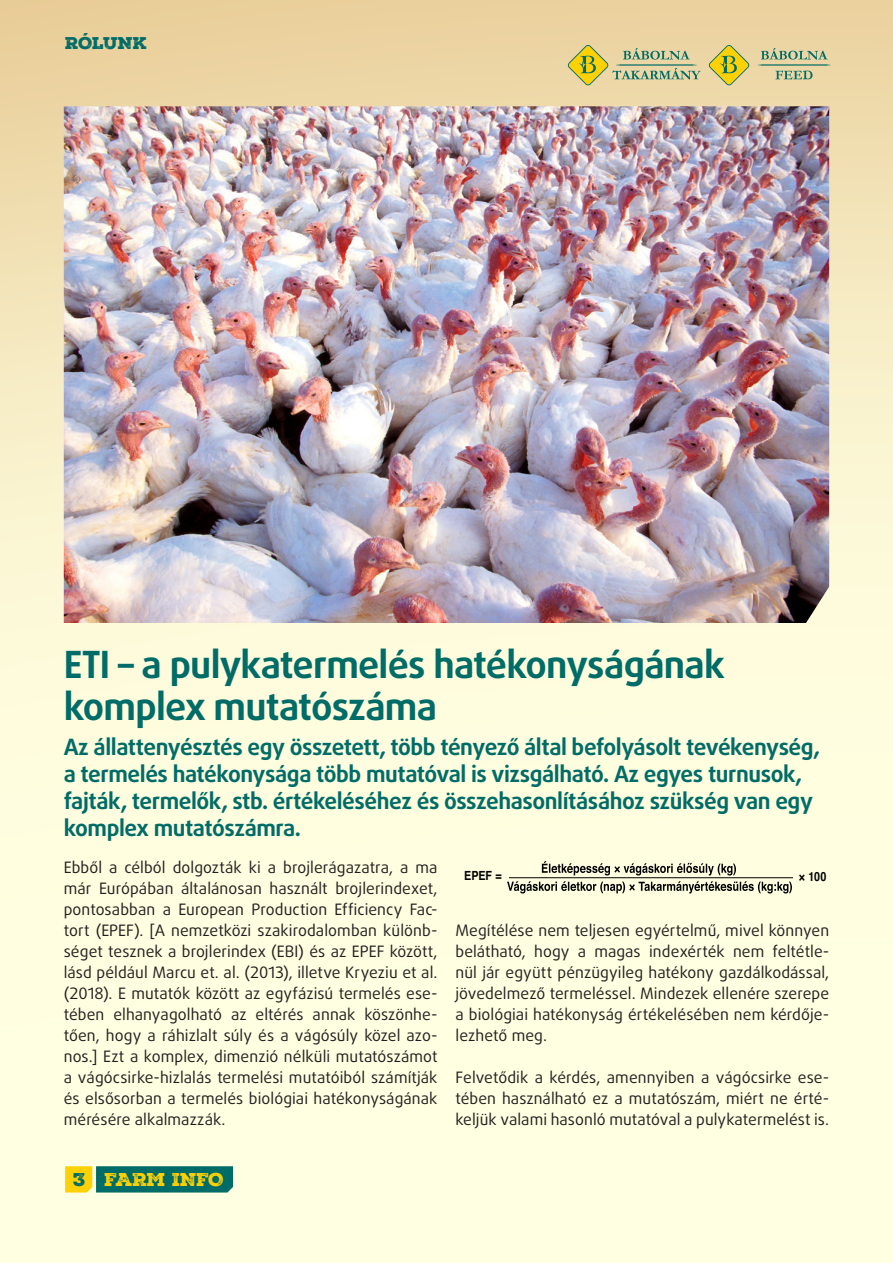
<style>
.page{position:relative;width:893px;height:1263px;background:#fff}
.page>*{position:absolute;margin:0;border:0;box-sizing:border-box;transform-origin:0 0}
.Farminfo_focim__DaxL{font:700 37.5px "Daxline Pro";letter-spacing:-.02em;color:#006c67}
.Lead{font:700 22.5px/27px "Daxline Pro";letter-spacing:-.02em;color:#006c67}
.t1{font:18px "Nexa Rust Slab Black 02";letter-spacing:-.025em;color:#fed105}
.t2{font:18px "Nexa Rust Slab Black 02";color:#006c67}
.t3{font:16.5px "Nexa Rust Slab Black 01";letter-spacing:-.025em;color:#006c67}
.Farminfo_kenyer{font:15.75px/21px "Daxline Pro";letter-spacing:.005em;color:#231f20;text-align:justify}
.t4{font:700 12.6px "Helvetica";letter-spacing:.005em;color:#000;scale:.85 1}
</style>
<div class="page">
<img style="left:0;top:0;width:893px;height:1263px">
<svg style="left:65px;top:1166px;width:168px;height:26px;background:#31815c"></svg>
<svg style="left:568px;top:45px;width:132px;height:40px;background:#cac586"></svg>
<svg style="left:708px;top:45px;width:42px;height:40px;background:#d5c659"></svg>
<svg style="left:758px;top:48px;width:73px;height:31px;background:#c0c299"></svg>
<img style="left:64px;top:106px;width:765px;height:517px">
<svg style="left:542px;top:861px;width:194px;height:14px;background:#b6b59f"></svg>
<svg style="left:507px;top:881px;width:285px;height:12px;background:#acab97"></svg>
<hr style="left:509px;top:877px;width:284px;height:1px;background:#000">
<p class="t3" style="left:65px;top:32px;width:84px">RÓLUNK</p>
<p class="Farminfo_focim__DaxL" style="left:64px;top:639px;width:663px">ETI – a pulykatermelés hatékonyságának</p>
<p class="Farminfo_focim__DaxL" style="left:64px;top:681px;width:375px">komplex mutatószáma</p>
<p class="Lead" style="left:64px;top:734px;width:757px">Az állattenyésztés egy összetett, több tényező által befolyásolt tevékenység, a termelés hatékonysága több mutatóval is vizsgálható. Az egyes turnusok, fajták, termelők, stb. értékeléséhez és összehasonlításához szükség van egy komplex mutatószámra.</p>
<p class="t4" style="left:464px;top:865px;width:46px">EPEF =</p>
<p class="t4" style="left:799px;top:866px;width:34px">× 100</p>
<p class="Farminfo_kenyer" style="left:64px;top:857px;width:375px">Ebből a célból dolgozták ki a brojlerágazatra, a ma már Európában általánosan használt brojlerindexet, pontosabban a European Production Efficiency Fac&shy;tort (EPEF). [A nemzetközi szakirodalomban különb&shy;séget tesznek a brojlerindex (EBI) és az EPEF között, lásd például Marcu et. al. (2013), illetve Kryeziu et al. (2018). E mutatók között az egyfázisú termelés ese&shy;tében elhanyagolható az eltérés annak köszönhe&shy;tően, hogy a ráhizlalt súly és a vágósúly közel azo&shy;nos.] Ezt a komplex, dimenzió nélküli mutatószámot a vágócsirke-hizlalás termelési mutatóiból számítják és elsősorban a termelés biológiai hatékonyságának mérésére alkalmazzák.</p>
<p class="Farminfo_kenyer" style="left:455px;top:920px;width:375px">Megítélése nem teljesen egyértelmű, mivel könnyen belátható, hogy a magas indexérték nem feltétle&shy;nül jár együtt pénzügyileg hatékony gazdálkodással, jövedelmező termeléssel. Mindezek ellenére szerepe a biológiai hatékonyság értékelésében nem kérdője&shy;lezhető meg.</p>
<p class="Farminfo_kenyer" style="left:455px;top:1067px;width:375px">Felvetődik a kérdés, amennyiben a vágócsirke ese&shy;tében használható ez a mutatószám, miért ne érté&shy;keljük valami hasonló mutatóval a pulykatermelést is.</p>
<p class="t2" style="left:73px;top:1167px;width:14px">3</p>
<p class="t1" style="left:105px;top:1167px;width:121px">FARM INFO</p>
</div>
